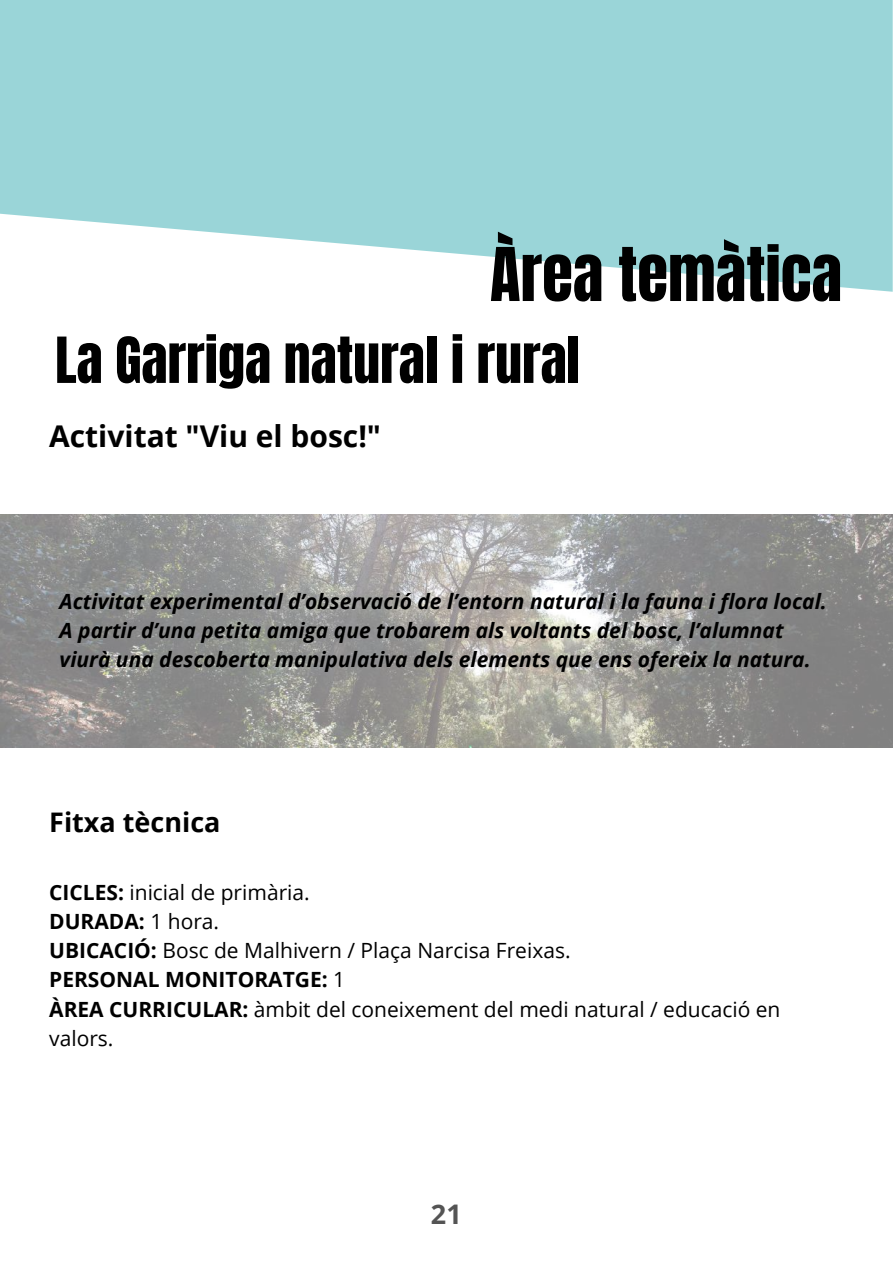
<style>
.page{position:relative;width:893px;height:1264px;background:#fff}
.page>*{position:absolute;margin:0;border:0;box-sizing:border-box;transform-origin:0 0}
.t1{font:63px "Anton";color:#000}
.t2{font:54px "Anton";color:#000}
.t3{font:700 30px "Open Sans";color:#000}
.t4{font:700 27px "Open Sans";color:#000}
.t5{font:700 27px "Open Sans";color:#545454}
.t6{font:italic 700 21px/29.2px "Open Sans";color:#000}
.t7{font:21px/29.2px "Open Sans";color:#000}
.s1{font-weight:700}
</style>
<div class="page">
<svg style="left:0;top:0;width:892px;height:292px;fill:#9ad5d8"></svg>
<img style="left:0;top:514px;width:892px;height:233px">
<h1 class="t1" style="left:490px;top:229px;width:353px">Àrea temàtica</h1>
<h2 class="t2" style="left:55px;top:321px;width:526px">La Garriga natural i rural</h2>
<h3 class="t3" style="left:49px;top:415px;width:333px">Activitat "Viu el bosc!"</h3>
<p class="t6" style="left:60px;top:586px;width:768px">Activitat experimental d’observació de l’entorn natural i la fauna i flora local.<br>A partir d’una petita amiga que trobarem als voltants del bosc, l’alumnat viurà una descoberta manipulativa dels elements que ens ofereix la natura.</p>
<p class="t4" style="left:49px;top:803px;width:173px">Fitxa tècnica</p>
<p class="t7" style="left:49px;top:876px;width:732px"><span class="s1">CICLES:</span> inicial de primària.<br><span class="s1">DURADA:</span> 1 hora.<br><span class="s1">UBICACIÓ:</span> Bosc de Malhivern / Plaça Narcisa Freixas.<br><span class="s1">PERSONAL MONITORATGE:</span> 1<br><span class="s1">ÀREA CURRICULAR:</span> àmbit del coneixement del medi natural / educació en valors.</p>
<p class="t5" style="left:431px;top:1194px;width:32px">21</p>
</div>
